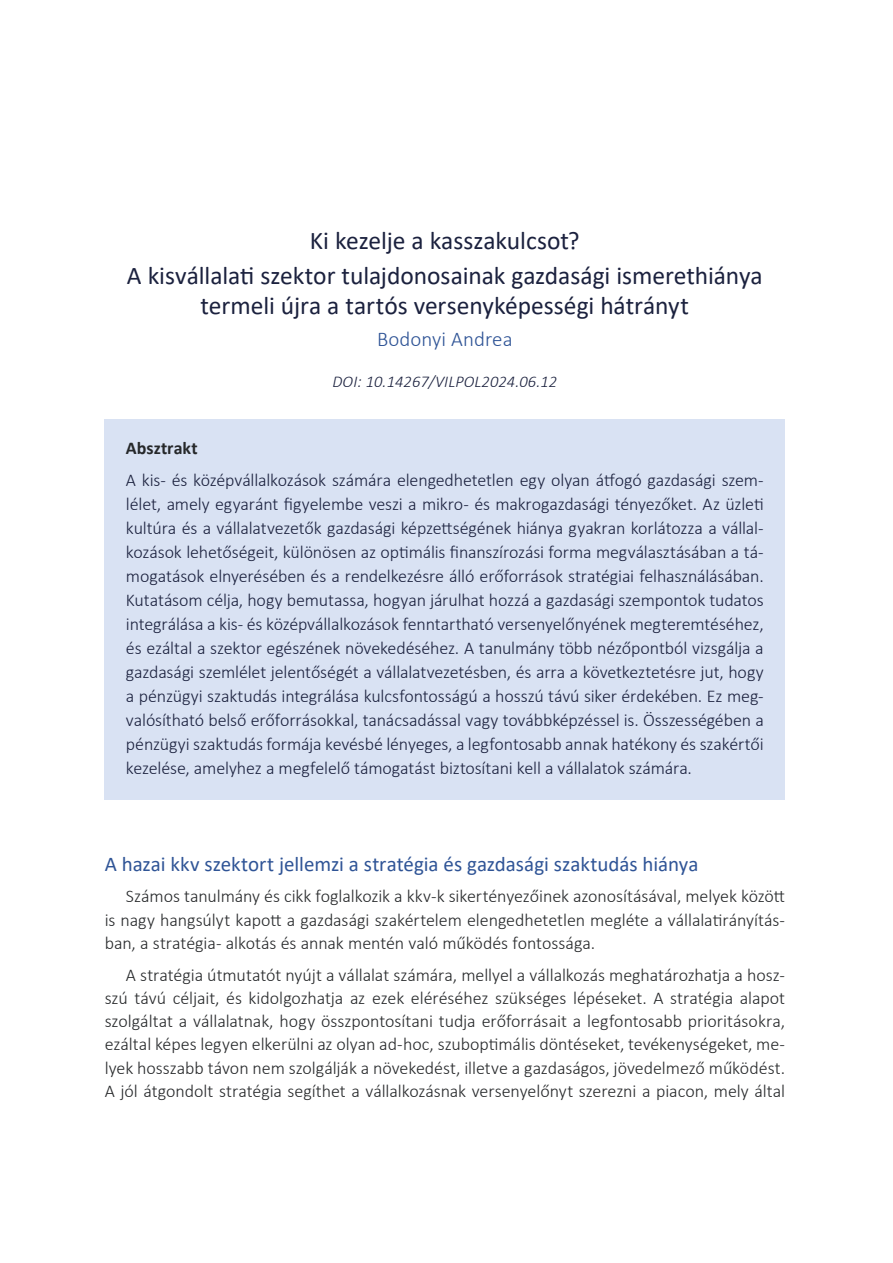
<style>
.page{position:relative;width:893px;height:1263px;background:#fff}
.page>*{position:absolute;margin:0;border:0;box-sizing:border-box;transform-origin:0 0}
.t1{font:25.5px/34.2px "Calibri";letter-spacing:-.005em;color:#1b213e;text-align:center}
.t2{font:21px "Calibri";letter-spacing:-.005em;color:#2f5496}
.t3{font:300 21px "Calibri";letter-spacing:.005em;color:#2f5496}
.t4{font:300 18px/24px "Calibri";letter-spacing:-.01em;color:#1b213e;text-align:justify}
.t5{font:300 18px/23.2px "Calibri";letter-spacing:-.005em;color:#26282a;text-align:justify}
.t6{font:700 18px "Calibri";color:#26282a}
.t7{font:italic 300 16.5px "Calibri";letter-spacing:.005em;color:#1b213e}
</style>
<div class="page">
<div style="left:105px;top:419px;width:680px;height:60px;background:#d9e2f3"></div>
<div style="left:105px;top:451px;width:680px;height:349px;background:#d9e2f3"></div>
<h1 class="t1" style="left:127px;top:223px;width:637px">Ki kezelje a kasszakulcsot?<br>A kisvállalati szektor tulajdonosainak gazdasági ismerethiánya</h1>
<h1 class="t1" style="left:201px;top:287px;width:490px">termeli újra a tartós versenyképességi hátrányt</h1>
<p class="t3" style="left:377px;top:326px;width:137px">Bodonyi Andrea</p>
<p class="t7" style="left:332px;top:371px;width:226px">DOI: 10.14267/VILPOL2024.06.12</p>
<p class="t6" style="left:126px;top:435px;width:73px">Absztrakt</p>
<p class="t4" style="left:126px;top:468px;width:639px">A kis- és középvállalkozások számára elengedhetetlen egy olyan átfogó gazdasági szem&shy;lélet, amely egyaránt figyelembe veszi a mikro- és makrogazdasági tényezőket. Az üzleti kultúra és a vállalatvezetők gazdasági képzettségének hiánya gyakran korlátozza a vállal&shy;kozások lehetőségeit, különösen az optimális finanszírozási forma megválasztásában a tá&shy;mogatások elnyerésében és a rendelkezésre álló erőforrások stratégiai felhasználásában.<br>Kutatásom célja, hogy bemutassa, hogyan járulhat hozzá a gazdasági szempontok tudatos integrálása a kis- és középvállalkozások fenntartható versenyelőnyének megteremtéséhez, és ezáltal a szektor egészének növekedéséhez. A tanulmány több nézőpontból vizsgálja a gazdasági szemlélet jelentőségét a vállalatvezetésben, és arra a következtetésre jut, hogy a pénzügyi szaktudás integrálása kulcsfontosságú a hosszú távú siker érdekében. Ez meg&shy;valósítható belső erőforrásokkal, tanácsadással vagy továbbképzéssel is. Összességében a pénzügyi szaktudás formája kevésbé lényeges, a legfontosabb annak hatékony és szakértői kezelése, amelyhez a megfelelő támogatást biztosítani kell a vállalatok számára.</p>
<p class="t2" style="left:105px;top:849px;width:595px">A hazai kkv szektort jellemzi a stratégia és gazdasági szaktudás hiánya</p>
<p class="t5" style="left:105px;top:884px;width:682px;text-indent:21px">Számos tanulmány és cikk foglalkozik a kkv-k sikertényezőinek azonosításával, melyek között is nagy hangsúlyt kapott a gazdasági szakértelem elengedhetetlen megléte a vállalatirányítás&shy;ban, a stratégia- alkotás és annak mentén való működés fontossága.</p>
<p class="t5" style="left:105px;top:963px;width:682px;text-indent:21px">A stratégia útmutatót nyújt a vállalat számára, mellyel a vállalkozás meghatározhatja a hos - szú távú céljait, és kidolgozhatja az ezek eléréséhez szükséges lépéseket. A stratégia alapot szolgáltat a vállalatnak, hogy összpontosítani tudja erőforrásait a legfontosabb prioritásokra, ezáltal képes legyen elkerülni az olyan ad-hoc, szuboptimális döntéseket, tevékenységeket, me&shy;lyek hosszabb távon nem szolgálják a növekedést, illetve a gazdaságos, jövedelmező működést.<br>A jól átgondolt stratégia segíthet a vállalkozásnak versenyelőnyt szerezni a piacon, mely által</p>
</div>
